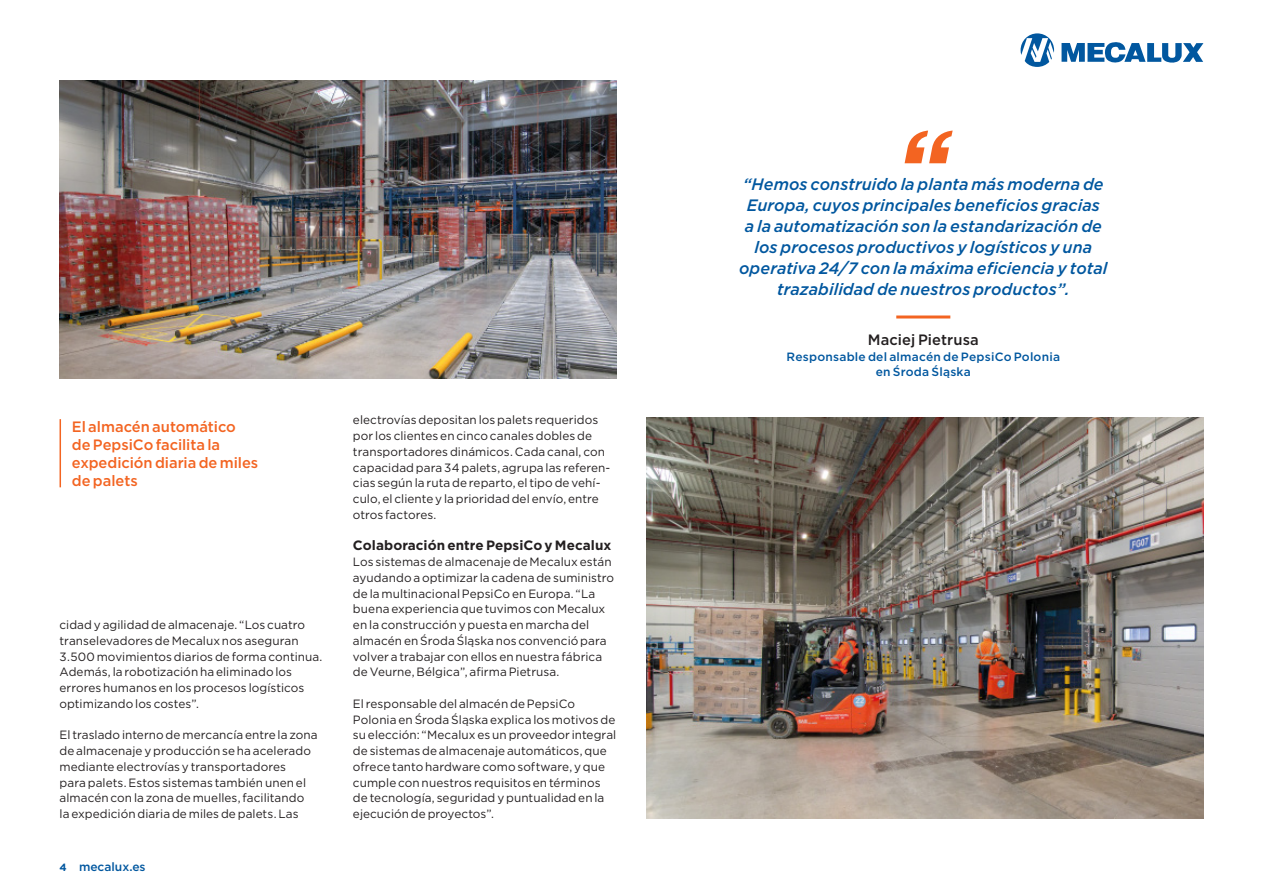
<style>
.page{position:relative;width:1263px;height:893px;background:#fff}
.page>*{position:absolute;margin:0;border:0;box-sizing:border-box;transform-origin:0 0}
.t1{font:italic 500 16.5px/21px "Gotham";letter-spacing:.005em;color:#01579f;text-align:center}
.t2{font:500 15px/18px "Gotham";color:#f36421}
.t3{font:500 15px "Gotham";letter-spacing:.005em;color:#231f20}
.t4{font:700 13.5px "Gotham";letter-spacing:.005em;color:#231f20}
.t5{font:12px/15.8px "Gotham";letter-spacing:.005em;color:#231f20}
.t6{font:500 12px/15.8px "Gotham";letter-spacing:.015em;color:#01579f;text-align:center}
.s1{font-weight:700;font-size:10.5px}
</style>
<div class="page">
<svg style="left:1020px;top:33px;width:34px;height:34px"></svg>
<svg style="left:1061px;top:42px;width:142px;height:21px"></svg>
<hr style="left:896px;top:315px;width:54px;height:3px;background:#f36421">
<svg style="left:905px;top:131px;width:48px;height:32px"></svg>
<img style="left:60px;top:81px;width:557px;height:298px">
<img style="left:646px;top:418px;width:557px;height:400px">
<hr style="left:60px;top:419px;width:1px;height:68px;background:#f36421">
<p class="t2" style="left:72px;top:418px;width:188px">El almacén automático de PepsiCo facilita la expedición diaria de miles de palets</p>
<p class="t5" style="left:60px;top:617px;width:264px">cidad y agilidad de almacenaje. “Los cuatro transelevadores de Mecalux nos aseguran 3.500 movimientos diarios de forma continua.<br>Además, la robotización ha eliminado los errores humanos en los procesos logísticos optimizando los costes”.</p>
<p class="t5" style="left:60px;top:727px;width:259px">El traslado interno de mercancía entre la zona de almacenaje y producción se ha acelerado mediante electrovías y transportadores<br>para palets. Estos sistemas también unen el almacén con la zona de muelles, facilitando<br>la expedición diaria de miles de palets. Las</p>
<p class="t6" style="left:60px;top:858px;width:88px"><span class="s1">4</span> mecalux.es</p>
<p class="t5" style="left:353px;top:412px;width:259px">electrovías depositan los palets requeridos por los clientes en cinco canales dobles de transportadores dinámicos. Cada canal, con capacidad para 34 palets, agrupa las referen&shy;cias según la ruta de reparto, el tipo de vehí&shy;culo, el cliente y la prioridad del envío, entre otros factores.</p>
<p class="t4" style="left:353px;top:537px;width:260px">Colaboración entre PepsiCo y Mecalux</p>
<p class="t5" style="left:353px;top:554px;width:262px">Los sistemas de almacenaje de Mecalux están ayudando a optimizar la cadena de suministro de la multinacional PepsiCo en Europa. “La buena experiencia que tuvimos con Mecalux en la construcción y puesta en marcha del almacén en Środa Śląska nos convenció para volver a trabajar con ellos en nuestra fábrica de Veurne, Bélgica”, afirma Pietrusa.</p>
<p class="t5" style="left:353px;top:695px;width:265px">El responsable del almacén de PepsiCo Polonia en Środa Śląska explica los motivos de su elección: “Mecalux es un proveedor integral de sistemas de almacenaje automáticos, que ofrece tanto hardware como software, y que cumple con nuestros requisitos en términos de tecnología, seguridad y puntualidad en la ejecución de proyectos”.</p>
<p class="t1" style="left:739px;top:174px;width:370px">“Hemos construido la planta más moderna de Europa, cuyos principales beneficios gracias<br>a la automatización son la estandarización de los procesos productivos y logísticos y una operativa 24/7 con la máxima eficiencia y total trazabilidad de nuestros productos”.</p>
<p class="t3" style="left:868px;top:330px;width:113px">Maciej Pietrusa</p>
<p class="t6" style="left:786px;top:348px;width:275px">Responsable del almacén de PepsiCo Polonia en Środa Śląska</p>
</div>
